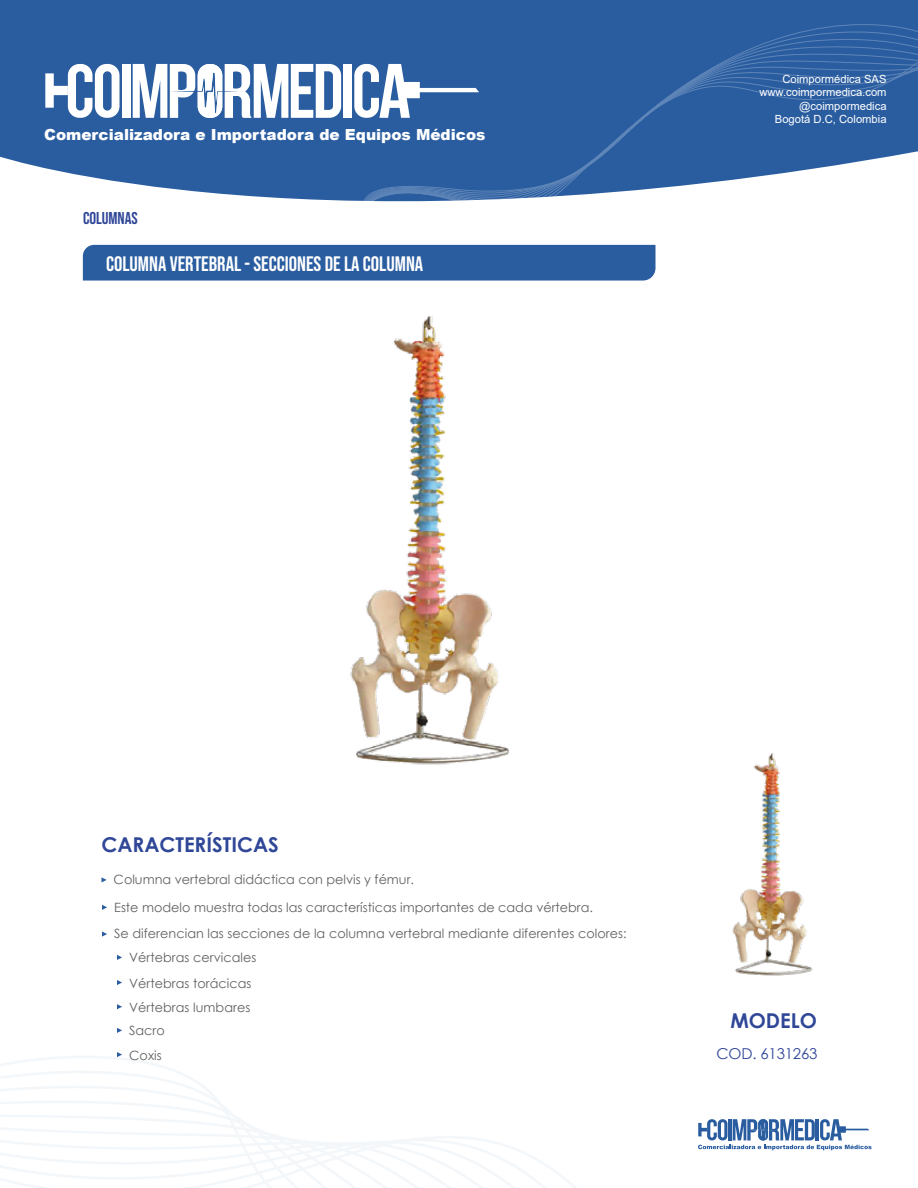
<style>
.page{position:relative;width:918px;height:1188px;background:#fff}
.page>*{position:absolute;margin:0;border:0;box-sizing:border-box;transform-origin:0 0}
.t1{font:20.85px "Bebas Neue";color:#fff}
.t2{font:700 20.4px "Century Gothic";color:#304798}
.t3{font:17.1px "Bebas Neue";letter-spacing:-.005em;color:#304798}
.t4{font:900 15.3px "Arial";color:#fff}
.t5{font:15px "Century Gothic";letter-spacing:-.01em;color:#304798}
.t6{font:12.75px/24.6px "Century Gothic";letter-spacing:.005em;color:#616160}
.t7{font:11.25px/13.5px "Arial";color:#fff;text-align:right}
</style>
<div class="page">
<svg style="left:0;top:0;width:656px;height:261px;fill:#2a5da0"></svg>
<svg style="left:372px;top:16px;width:546px;height:197px;background:#4c77af"></svg>
<svg style="left:0;top:877px;width:833px;height:311px"></svg>
<svg style="left:45px;top:64px;width:75px;height:54px"></svg>
<div style="left:122px;top:64px;width:8px;height:54px;background:#fff"></div>
<div style="left:344px;top:64px;width:8px;height:54px;background:#fff"></div>
<svg style="left:354px;top:64px;width:125px;height:54px"></svg>
<svg style="left:133px;top:64px;width:208px;height:54px"></svg>
<svg style="left:698px;top:1119px;width:174px;height:31px"></svg>
<img style="left:350px;top:316px;width:159px;height:449px">
<img style="left:722px;top:753px;width:96px;height:226px">
<svg style="left:102px;top:877px;width:5px;height:5px"></svg>
<div style="left:83px;top:245px;width:573px;height:36px;background:#2a5da0"></div>
<svg style="left:102px;top:932px;width:5px;height:5px"></svg>
<svg style="left:117px;top:955px;width:5px;height:5px"></svg>
<svg style="left:117px;top:980px;width:5px;height:5px"></svg>
<svg style="left:102px;top:905px;width:5px;height:5px"></svg>
<svg style="left:117px;top:1004px;width:5px;height:5px"></svg>
<svg style="left:117px;top:1028px;width:5px;height:5px"></svg>
<svg style="left:117px;top:1052px;width:5px;height:5px"></svg>
<p class="t4" style="left:44px;top:123px;width:443px">Comercializadora e Importadora de Equipos Médicos</p>
<h3 class="t3" style="left:83px;top:208px;width:56px">COLUMNAS</h3>
<h1 class="t1" style="left:106px;top:252px;width:319px">COLUMNA VERTEBRAL - SECCIONES DE LA COLUMNA</h1>
<p class="t7" style="left:759px;top:72px;width:129px">Coimpormédica SAS www.coimpormedica.com @coimpormedica<br>Bogotá D.C, Colombia</p>
<h2 class="t2" style="left:101px;top:829px;width:179px">CARACTERÍSTICAS</h2>
<p class="t6" style="left:114px;top:867px;width:302px">Columna vertebral didáctica con pelvis y fémur.</p>
<p class="t6" style="left:114px;top:895px;width:480px">Este modelo muestra todas las características importantes de cada vértebra.</p>
<p class="t6" style="left:129px;top:921px;width:499px;text-indent:-15px">Se diferencian las secciones de la columna vertebral mediante diferentes colores:<br>Vértebras cervicales<br>Vértebras torácicas</p>
<p class="t6" style="left:129px;top:995px;width:123px;line-height:24px">Vértebras lumbares<br>Sacro<br>Coxis</p>
<h2 class="t2" style="left:730px;top:1005px;width:88px">MODELO</h2>
<p class="t5" style="left:717px;top:1043px;width:102px">COD. 6131263</p>
</div>
